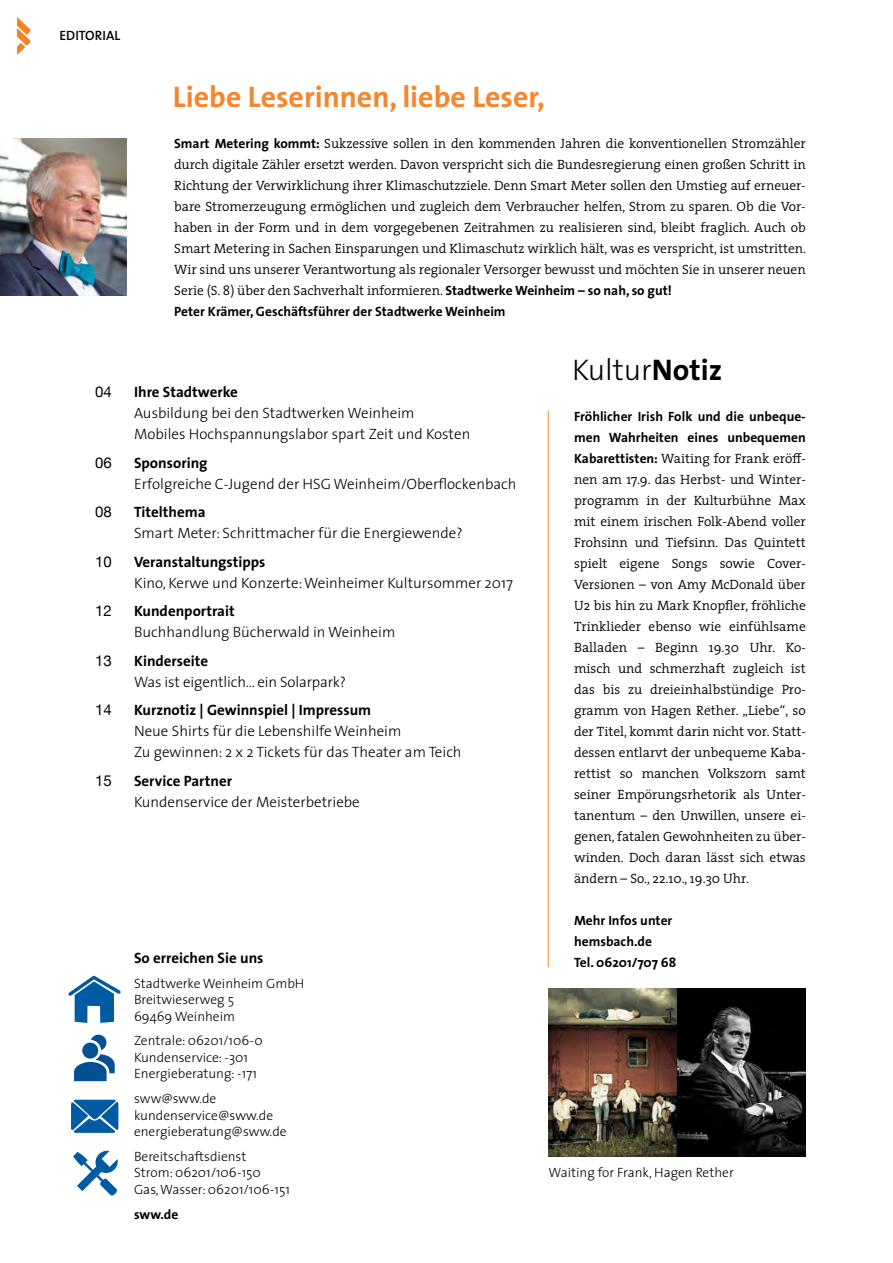
<style>
.page{position:relative;width:893px;height:1263px;background:#fff}
.page>*{position:absolute;margin:0;border:0;box-sizing:border-box;transform-origin:0 0}
.t1{font:700 30px "The Sans";color:#f6862d}
.t2{font:300 30px "The Sans";color:#000}
.t3{font:300 15px/21px "The Sans";color:#000}
.t4{font:700 15px "The Sans";color:#000}
.t5{font:15px "Helvetica Neue";color:#000}
.t6{font:300 13.5px/21px "The Serif";letter-spacing:-.005em;color:#000;text-align:justify}
.t7{font:300 13.5px/16.5px "The Sans";color:#000}
.t8{font:700 13.5px/21px "The Sans";color:#000}
.t9{font:600 13.5px "The Sans";color:#000}
.s1{font-family:"The Sans";font-weight:700}
.s2{font-weight:700}
</style>
<div class="page">
<img style="left:0;top:139px;width:126px;height:156px">
<svg style="left:17px;top:17px;width:13px;height:38px"></svg>
<svg style="left:68px;top:976px;width:53px;height:47px"></svg>
<svg style="left:71px;top:1100px;width:47px;height:33px;background:#206fad"></svg>
<svg style="left:73px;top:1151px;width:45px;height:44px"></svg>
<svg style="left:74px;top:1034px;width:41px;height:47px"></svg>
<hr style="left:548px;top:411px;width:1px;height:556px;background:#f6862d">
<img style="left:549px;top:988px;width:257px;height:168px">
<p class="t9" style="left:60px;top:27px;width:62px">EDITORIAL</p>
<p class="t5" style="left:95px;top:383px;width:18px">04</p>
<p class="t5" style="left:95px;top:453px;width:18px">06</p>
<p class="t5" style="left:95px;top:503px;width:18px">08</p>
<p class="t5" style="left:95px;top:552px;width:18px">10</p>
<p class="t5" style="left:95px;top:602px;width:18px">12</p>
<p class="t5" style="left:95px;top:651px;width:18px">13</p>
<p class="t5" style="left:95px;top:701px;width:18px">14</p>
<p class="t5" style="left:95px;top:771px;width:18px">15</p>
<h1 class="t1" style="left:173px;top:78px;width:374px">Liebe Leserinnen, liebe Leser,</h1>
<p class="t6" style="left:174px;top:133px;width:633px"><span class="s1">Smart Metering kommt:</span> Sukzessive sollen in den kommenden Jahren die konventionellen Stromzähler durch digitale Zähler ersetzt werden. Davon verspricht sich die Bundesregierung einen großen Schritt in Richtung der Verwirklichung ihrer Klimaschutzziele. Denn Smart Meter sollen den Umstieg auf erneuer&shy;bare Stromerzeugung ermöglichen und zugleich dem Verbraucher helfen, Strom zu sparen. Ob die Vor&shy;haben in der Form und in dem vorgegebenen Zeitrahmen zu realisieren sind, bleibt fraglich. Auch ob Smart Metering in Sachen Einsparungen und Klimaschutz wirklich hält, was es verspricht, ist umstritten.<br>Wir sind uns unserer Verantwortung als regionaler Versorger bewusst und möchten Sie in unserer neuen Serie (S. 8) über den Sachverhalt informieren. <span class="s1">Stadtwerke Weinheim – so nah, so gut!</span></p>
<p class="t8" style="left:174px;top:301px;width:333px">Peter Krämer, Geschäftsführer der Stadtwerke Weinheim</p>
<p class="t4" style="left:134px;top:382px;width:105px">Ihre Stadtwerke</p>
<p class="t3" style="left:134px;top:403px;width:338px">Ausbildung bei den Stadtwerken Weinheim<br>Mobiles Hochspannungslabor spart Zeit und Kosten</p>
<p class="t4" style="left:134px;top:453px;width:75px">Sponsoring</p>
<p class="t3" style="left:134px;top:473px;width:384px">Erfolgreiche C-Jugend der HSG Weinheim/Oberflockenbach</p>
<p class="t4" style="left:134px;top:502px;width:73px">Titelthema</p>
<p class="t3" style="left:134px;top:523px;width:330px">Smart Meter: Schrittmacher für die Energiewende?</p>
<p class="t4" style="left:134px;top:552px;width:133px">Veranstaltungstipps</p>
<p class="t3" style="left:134px;top:572px;width:380px">Kino, Kerwe und Konzerte: Weinheimer Kultursommer 2017</p>
<p class="t4" style="left:134px;top:601px;width:102px">Kundenportrait</p>
<p class="t3" style="left:134px;top:622px;width:263px">Buchhandlung Bücherwald in Weinheim</p>
<p class="t4" style="left:134px;top:651px;width:76px">Kinderseite</p>
<p class="t3" style="left:134px;top:671px;width:214px">Was ist eigentlich... ein Solarpark?</p>
<p class="t4" style="left:134px;top:700px;width:239px">Kurznotiz | Gewinnspiel | Impressum</p>
<p class="t3" style="left:134px;top:721px;width:329px">Neue Shirts für die Lebenshilfe Weinheim<br>Zu gewinnen: 2 x 2 Tickets für das Theater am Teich</p>
<p class="t4" style="left:134px;top:771px;width:99px">Service Partner</p>
<p class="t3" style="left:134px;top:791px;width:227px">Kundenservice der Meisterbetriebe</p>
<p class="t4" style="left:134px;top:948px;width:131px">So erreichen Sie uns</p>
<p class="t7" style="left:134px;top:975px;width:172px">Stadtwerke Weinheim GmbH<br>Breitwieserweg 5<br>69469 Weinheim</p>
<p class="t7" style="left:134px;top:1032px;width:130px">Zentrale: 06201/106-0<br>Kundenservice: -301<br>Energieberatung: -171</p>
<p class="t7" style="left:134px;top:1090px;width:154px">sww@sww.de kundenservice@sww.de energieberatung@sww.de</p>
<p class="t7" style="left:134px;top:1148px;width:157px">Bereitschaftsdienst<br>Strom: 06201/106-150<br>Gas, Wasser: 06201/106-151</p>
<p class="t8" style="left:134px;top:1203px;width:46px">sww.de</p>
<h1 class="t2" style="left:572px;top:350px;width:151px">Kultur<span class="s2">Notiz</span></h1>
<p class="t8" style="left:574px;top:406px;width:233px">Fröhlicher Irish Folk und die unbeque&shy;men Wahrheiten eines unbequemen</p>
<p class="t6" style="left:574px;top:448px;width:233px"><span class="s1">Kabarettisten:</span> Waiting for Frank eröff&shy;nen am 17.9. das Herbst- und Winter&shy;programm in der Kulturbühne Max mit einem irischen Folk-Abend voller Frohsinn und Tiefsinn. Das Quintett spielt eigene Songs sowie Cover-Versionen – von Amy McDonald über U2 bis hin zu Mark Knopfler, fröhliche Trinklieder ebenso wie einfühlsame Balladen – Beginn 19.30 Uhr. Ko&shy;misch und schmerzhaft zugleich ist das bis zu dreieinhalbstündige Pro&shy;gramm von Hagen Rether. „Liebe“, so der Titel, kommt darin nicht vor. Statt&shy;dessen entlarvt der unbequeme Kaba&shy;rettist so manchen Volkszorn samt seiner Empörungsrhetorik als Unter&shy;tanentum – den Unwillen, unsere ei&shy;genen, fatalen Gewohnheiten zu über&shy;winden. Doch daran lässt sich etwas ändern – So., 22.10., 19.30 Uhr.</p>
<p class="t8" style="left:574px;top:910px;width:104px">Mehr Infos unter hemsbach.de<br>Tel. 06201/707 68</p>
<p class="t7" style="left:549px;top:1164px;width:187px">Waiting for Frank, Hagen Rether</p>
</div>
